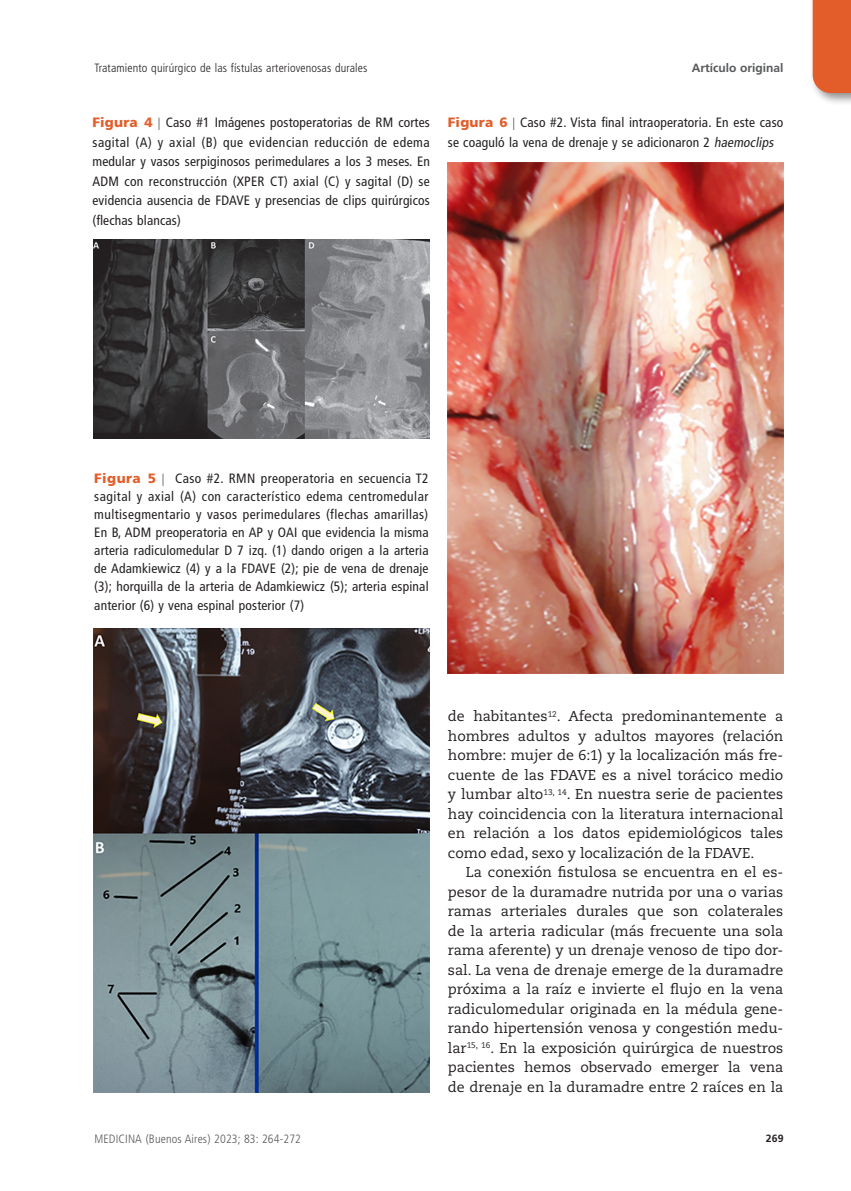
<style>
.page{position:relative;width:851px;height:1191px;background:#fff}
.page>*{position:absolute;margin:0;border:0;box-sizing:border-box;transform-origin:0 0}
.texto1{font:14.25px/19.5px "Caecilia LT Std";color:#231f20;text-align:justify}
.epigrafe{font:condensed 13.5px/19.5px "Frutiger LT Std";letter-spacing:.01em;color:#231f20;text-align:justify}
.epigrafe-2{font:900 13.5px "Frutiger LT Std";letter-spacing:.03em;color:#e25d29}
.t1{font:300 condensed 12px "Frutiger LT Std";letter-spacing:.01em;color:#231f20}
.t2{font:300 condensed 12px "Frutiger LT Std";letter-spacing:.01em;color:#57585a}
.t3{font:700 12px "Frutiger LT Std";color:#57585a}
.t4{font:700 10.5px "Frutiger LT Std";color:#231f20}
.s1{font-weight:900;font-stretch:normal;color:#e25d29}
.s2{font-style:italic}
</style>
<div class="page">
<div style="left:808px;top:0;width:42px;height:105px;background:#231f20;opacity:.5"></div>
<div style="left:812px;top:0;width:38px;height:93px;background:#e25d29"></div>
<img style="left:93px;top:239px;width:337px;height:199px">
<img style="left:94px;top:628px;width:336px;height:464px">
<img style="left:448px;top:162px;width:335px;height:511px">
<p class="t1" style="left:94px;top:61px;width:274px">Tratamiento quirúrgico de las fístulas arteriovenosas durales</p>
<p class="t3" style="left:691px;top:61px;width:93px">Artículo original</p>
<p class="epigrafe" style="left:92px;top:113px;width:339px"><span class="s1">Figura 4</span> Caso #1 Imágenes postoperatorias de RM cortes sagital (A) y axial (B) que evidencian reducción de edema medular y vasos serpiginosos perimedulares a los 3 meses. En ADM con reconstrucción (XPER CT) axial (C) y sagital (D) se evidencia ausencia de FDAVE y presencias de clips quirúrgicos (flechas blancas)</p>
<p class="epigrafe" style="left:448px;top:113px;width:337px"><span class="s1">Figura 6</span> Caso #2. Vista final intraoperatoria. En este caso se coaguló la vena de drenaje y se adicionaron 2 <span class="s2">haemoclips</span></p>
<p class="epigrafe-2" style="left:94px;top:470px;width:63px">Figura 5</p>
<p class="epigrafe" style="left:94px;top:469px;width:336px;line-height:18px;text-indent:81px">Caso #2. RMN preoperatoria en secuencia T2 sagital y axial (A) con característico edema centromedular multisegmentario y vasos perimedulares (flechas amarillas)<br>En B, ADM preoperatoria en AP y OAI que evidencia la misma arteria radiculomedular D 7 izq. (1) dando origen a la arteria de Adamkiewicz (4) y a la FDAVE (2); pie de vena de drenaje (3); horquilla de la arteria de Adamkiewicz (5); arteria espinal</p>
<p class="epigrafe" style="left:94px;top:596px;width:211px">anterior (6) y vena espinal posterior (7)</p>
<p class="texto1" style="left:448px;top:707px;width:337px">de habitantes<sup>12</sup>. Afecta predominantemente a hombres adultos y adultos mayores (relación hombre: mujer de 6:1) y la localización más fre&shy;cuente de las FDAVE es a nivel torácico medio y lumbar alto<sup>13,</sup> <sup>14</sup>. En nuestra serie de pacientes hay coincidencia con la literatura internacional en relación a los datos epidemiológicos tales como edad, sexo y localización de la FDAVE.</p>
<p class="texto1" style="left:448px;top:863px;width:337px;text-indent:18px">La conexión fistulosa se encuentra en el es&shy;pesor de la duramadre nutrida por una o varias ramas arteriales durales que son colaterales de la arteria radicular (más frecuente una sola rama aferente) y un drenaje venoso de tipo dor&shy;sal. La vena de drenaje emerge de la duramadre próxima a la raíz e invierte el flujo en la vena radiculomedular originada en la médula gene&shy;rando hipertensión venosa y congestión medu&shy;lar<sup>15,</sup> <sup>16</sup>. En la exposición quirúrgica de nuestros pacientes hemos observado emerger la vena de drenaje en la duramadre entre 2 raíces en la</p>
<p class="t2" style="left:94px;top:1132px;width:208px">MEDICINA (Buenos Aires) 2023; 83: 264-272</p>
<p class="t4" style="left:765px;top:1132px;width:19px">269</p>
</div>
